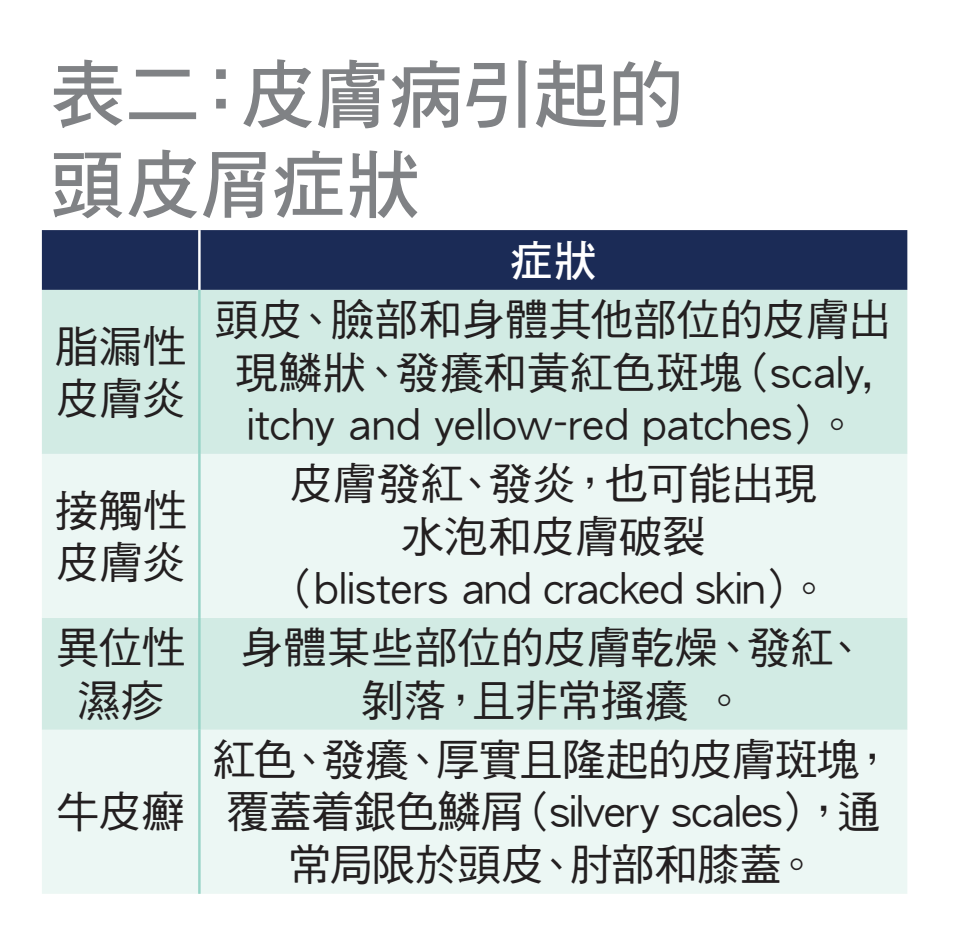
<style>
.page{position:relative;width:966px;height:950px;background:#fff}
.page>*{position:absolute;margin:0;border:0;box-sizing:border-box;transform-origin:0 0}
.t1{font:75.25px/90.3px "DF Hei HK W7";letter-spacing:-.01em;color:#808285}
.t2{font:43.4px/52.1px "DF Hei HK W5";color:#231f20;text-align:center}
.t3{font:43.4px/52.1px "DF Hei HK W5";letter-spacing:-.02em;color:#231f20;text-align:center}
.t4{font:43.4px "DF Hei HK W7";color:#fff}
</style>
<div class="page">
<div style="left:42px;top:230px;width:865px;height:60px;background:#1b2b56"></div>
<div style="left:42px;top:290px;width:865px;height:164px;background:#d2ebe4"></div>
<svg style="left:42px;top:454px;width:865px;height:440px;background:#e5f3ef"></svg>
<hr style="left:198px;top:290px;width:3px;height:164px;background:#97d4c7">
<hr style="left:198px;top:454px;width:3px;height:164px;background:#97d4c7">
<hr style="left:198px;top:618px;width:3px;height:112px;background:#97d4c7">
<hr style="left:198px;top:730px;width:3px;height:164px;background:#97d4c7">
<hr style="left:198px;top:230px;width:3px;height:60px;background:#fff">
<p class="t1" style="left:50px;top:48px;width:635px">表二：皮膚病引起的頭皮屑症狀</p>
<p class="t4" style="left:510px;top:237px;width:89px">症狀</p>
<p class="t2" style="left:55px;top:319px;width:133px;text-align:left">脂漏性皮膚炎</p>
<p class="t2" style="left:54px;top:483px;width:134px;text-align:left">接觸性皮膚炎</p>
<p class="t2" style="left:215px;top:293px;width:678px">頭皮、臉部和身體其他部位的皮膚出現鱗狀、發癢和黃紅色斑塊（scaly, itchy and yellow-red patches）。</p>
<p class="t2" style="left:276px;top:457px;width:557px">皮膚發紅、發炎，也可能出現水泡和皮膚破裂<br>（blisters and cracked skin）。</p>
<p class="t2" style="left:56px;top:621px;width:130px">異位性濕疹</p>
<p class="t2" style="left:240px;top:621px;width:629px">身體某些部位的皮膚乾燥、發紅、剝落，且非常搔癢 。</p>
<p class="t2" style="left:56px;top:785px;width:130px">牛皮癬</p>
<p class="t3" style="left:212px;top:733px;width:683px">紅色、發癢、厚實且隆起的皮膚斑塊，覆蓋着銀色鱗屑（silvery scales），通常局限於頭皮、肘部和膝蓋。</p>
</div>
